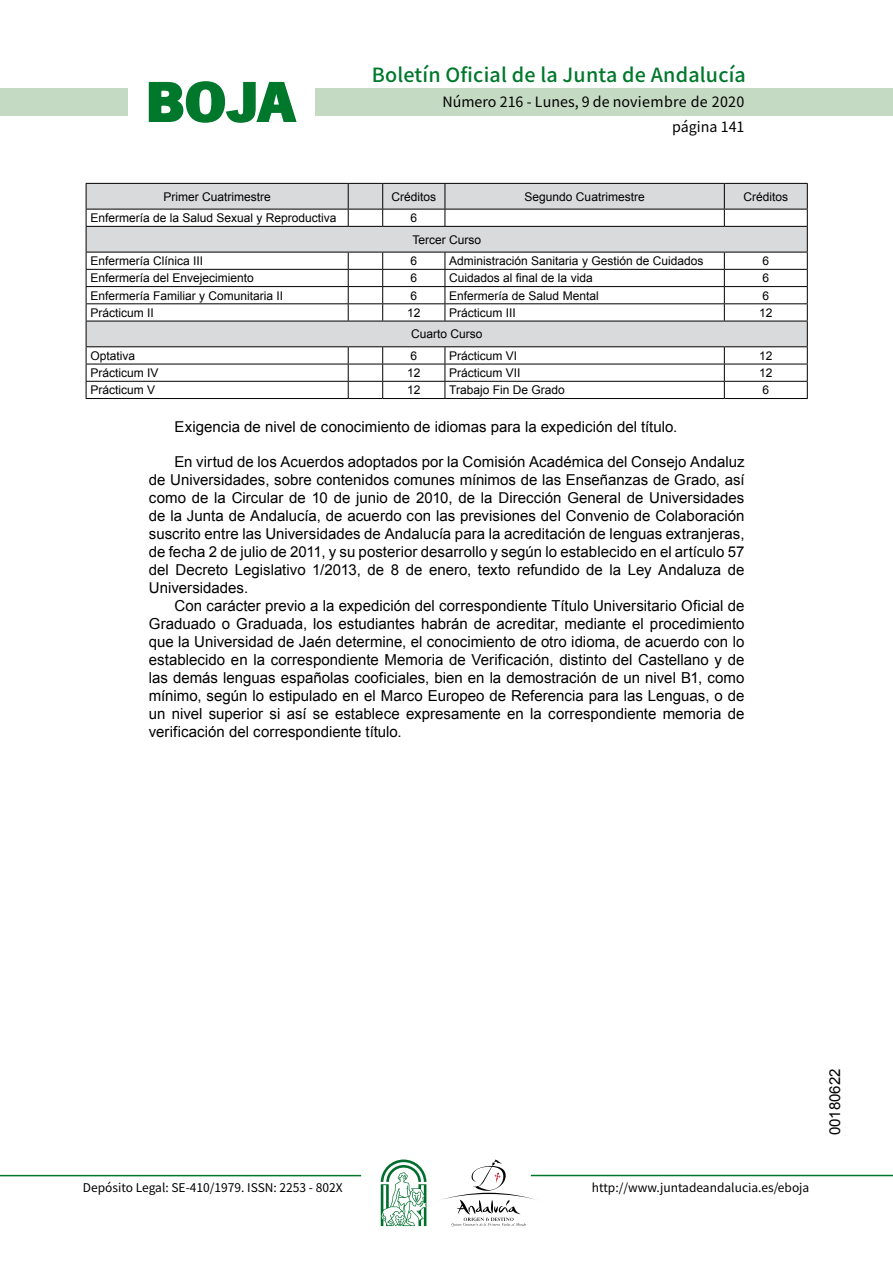
<style>
.page{position:relative;width:893px;height:1263px;background:#fff}
.page>*{position:absolute;margin:0;border:0;box-sizing:border-box;transform-origin:0 0}
.t1{font:700 57.75px "News Got T";color:#00782c;scale:1.14 1}
.t2{font:500 19.5px "Noto Sans HK";letter-spacing:.01em;color:#00782c}
.t3{font:15.15px/18px "Arial";color:#000;text-align:justify}
.t4{font:15px/18px "Arial";color:#000;text-align:justify}
.t5{font:14.25px/24.5px "Noto Sans HK";color:#000;text-align:right}
.t6{font:12px/21.5px "Arial";color:#000}
.t7{font:12px "Noto Sans HK";color:#000}
</style>
<div class="page">
<div style="left:315px;top:88px;width:577px;height:28px;background:#c5dac3"></div>
<div style="left:0;top:88px;width:128px;height:28px;background:#c5dac3"></div>
<hr style="left:0;top:1175px;width:361px;height:1px;background:#00782c">
<hr style="left:531px;top:1175px;width:361px;height:1px;background:#00782c">
<svg style="left:148px;top:81px;width:149px;height:42px"></svg>
<svg style="left:442px;top:1159px;width:100px;height:67px"></svg>
<svg style="left:381px;top:1160px;width:45px;height:66px"></svg>
<svg style="left:87px;top:184px;width:719px;height:162px;fill:#d9dadb"></svg>
<hr style="left:86px;top:183px;width:262px;height:1px;background:#000">
<hr style="left:348px;top:183px;width:35px;height:1px;background:#000">
<hr style="left:383px;top:183px;width:62px;height:1px;background:#000">
<hr style="left:445px;top:183px;width:279px;height:1px;background:#000">
<hr style="left:724px;top:183px;width:83px;height:1px;background:#000">
<hr style="left:86px;top:209px;width:262px;height:1px;background:#000">
<hr style="left:348px;top:209px;width:35px;height:1px;background:#000">
<svg style="left:348px;top:184px;width:1px;height:42px"></svg>
<hr style="left:383px;top:209px;width:62px;height:1px;background:#000">
<svg style="left:382px;top:184px;width:1px;height:42px"></svg>
<hr style="left:445px;top:209px;width:279px;height:1px;background:#000">
<svg style="left:444px;top:184px;width:1px;height:42px"></svg>
<hr style="left:724px;top:209px;width:83px;height:1px;background:#000">
<svg style="left:724px;top:184px;width:1px;height:42px"></svg>
<hr style="left:86px;top:226px;width:262px;height:1px;background:#000">
<hr style="left:348px;top:226px;width:35px;height:1px;background:#000">
<hr style="left:383px;top:226px;width:62px;height:1px;background:#000">
<hr style="left:445px;top:226px;width:279px;height:1px;background:#000">
<hr style="left:724px;top:226px;width:83px;height:1px;background:#000">
<hr style="left:86px;top:252px;width:262px;height:1px;background:#000">
<hr style="left:348px;top:252px;width:35px;height:1px;background:#000">
<hr style="left:383px;top:252px;width:62px;height:1px;background:#000">
<hr style="left:445px;top:252px;width:279px;height:1px;background:#000">
<hr style="left:724px;top:252px;width:83px;height:1px;background:#000">
<hr style="left:86px;top:269px;width:262px;height:1px;background:#000">
<hr style="left:348px;top:269px;width:35px;height:1px;background:#000">
<hr style="left:383px;top:269px;width:62px;height:1px;background:#000">
<hr style="left:445px;top:269px;width:279px;height:1px;background:#000">
<hr style="left:724px;top:269px;width:83px;height:1px;background:#000">
<hr style="left:86px;top:286px;width:262px;height:1px;background:#000">
<hr style="left:348px;top:286px;width:35px;height:1px;background:#000">
<hr style="left:383px;top:286px;width:62px;height:1px;background:#000">
<hr style="left:445px;top:286px;width:279px;height:1px;background:#000">
<hr style="left:724px;top:286px;width:83px;height:1px;background:#000">
<hr style="left:86px;top:303px;width:262px;height:1px;background:#000">
<hr style="left:348px;top:303px;width:35px;height:1px;background:#000">
<svg style="left:348px;top:252px;width:1px;height:69px"></svg>
<hr style="left:383px;top:303px;width:62px;height:1px;background:#000">
<svg style="left:382px;top:252px;width:1px;height:69px"></svg>
<hr style="left:445px;top:303px;width:279px;height:1px;background:#000">
<svg style="left:444px;top:252px;width:1px;height:69px"></svg>
<hr style="left:724px;top:303px;width:83px;height:1px;background:#000">
<svg style="left:724px;top:252px;width:1px;height:69px"></svg>
<hr style="left:86px;top:321px;width:262px;height:1px;background:#000">
<hr style="left:348px;top:321px;width:35px;height:1px;background:#000">
<hr style="left:383px;top:321px;width:62px;height:1px;background:#000">
<hr style="left:445px;top:321px;width:279px;height:1px;background:#000">
<hr style="left:724px;top:321px;width:83px;height:1px;background:#000">
<hr style="left:86px;top:346px;width:262px;height:1px;background:#000">
<hr style="left:348px;top:346px;width:35px;height:1px;background:#000">
<hr style="left:383px;top:346px;width:62px;height:1px;background:#000">
<hr style="left:445px;top:346px;width:279px;height:1px;background:#000">
<hr style="left:724px;top:346px;width:83px;height:1px;background:#000">
<hr style="left:86px;top:364px;width:262px;height:1px;background:#000">
<hr style="left:348px;top:364px;width:35px;height:1px;background:#000">
<hr style="left:383px;top:364px;width:62px;height:1px;background:#000">
<hr style="left:445px;top:364px;width:279px;height:1px;background:#000">
<hr style="left:724px;top:364px;width:83px;height:1px;background:#000">
<hr style="left:86px;top:381px;width:262px;height:1px;background:#000">
<svg style="left:86px;top:184px;width:1px;height:214px"></svg>
<hr style="left:348px;top:381px;width:35px;height:1px;background:#000">
<svg style="left:348px;top:347px;width:1px;height:51px"></svg>
<hr style="left:383px;top:381px;width:62px;height:1px;background:#000">
<svg style="left:382px;top:347px;width:1px;height:51px"></svg>
<hr style="left:445px;top:381px;width:279px;height:1px;background:#000">
<svg style="left:444px;top:347px;width:1px;height:51px"></svg>
<hr style="left:724px;top:381px;width:83px;height:1px;background:#000">
<svg style="left:724px;top:347px;width:1px;height:51px"></svg>
<svg style="left:806px;top:184px;width:1px;height:214px"></svg>
<hr style="left:86px;top:398px;width:262px;height:1px;background:#000">
<hr style="left:348px;top:398px;width:35px;height:1px;background:#000">
<hr style="left:383px;top:398px;width:62px;height:1px;background:#000">
<hr style="left:445px;top:398px;width:279px;height:1px;background:#000">
<hr style="left:724px;top:398px;width:83px;height:1px;background:#000">
<h1 class="t1" style="left:145px;top:68px;width:133px">BOJA</h1>
<h2 class="t2" style="left:372px;top:64px;width:375px">Boletín Oficial de la Junta de Andalucía</h2>
<p class="t5" style="left:442px;top:90px;width:303px">Número 216 - Lunes, 9 de noviembre de 2020 página 141</p>
<p class="t6" style="left:163px;top:186px;width:109px">Primer Cuatrimestre</p>
<p class="t6" style="left:391px;top:186px;width:46px">Créditos</p>
<p class="t6" style="left:524px;top:186px;width:122px">Segundo Cuatrimestre</p>
<p class="t6" style="left:743px;top:186px;width:46px">Créditos</p>
<p class="t6" style="left:90px;top:207px;width:248px">Enfermería de la Salud Sexual y Reproductiva</p>
<p class="t6" style="left:410px;top:207px;width:72px">6<br>Tercer Curso</p>
<p class="t6" style="left:90px;top:250px;width:107px">Enfermería Clínica III</p>
<p class="t6" style="left:410px;top:250px;width:8px">6</p>
<p class="t6" style="left:449px;top:250px;width:256px">Administración Sanitaria y Gestión de Cuidados</p>
<p class="t6" style="left:762px;top:250px;width:8px">6</p>
<p class="t6" style="left:90px;top:268px;width:165px">Enfermería del Envejecimiento</p>
<p class="t6" style="left:410px;top:268px;width:8px">6</p>
<p class="t6" style="left:449px;top:268px;width:145px">Cuidados al final de la vida</p>
<p class="t6" style="left:762px;top:268px;width:8px">6</p>
<p class="t6" style="left:90px;top:285px;width:190px">Enfermería Familiar y Comunitaria II</p>
<p class="t6" style="left:410px;top:285px;width:8px">6</p>
<p class="t6" style="left:449px;top:285px;width:151px">Enfermería de Salud Mental</p>
<p class="t6" style="left:762px;top:285px;width:8px">6</p>
<p class="t6" style="left:90px;top:302px;width:60px">Prácticum II</p>
<p class="t6" style="left:407px;top:302px;width:15px">12</p>
<p class="t6" style="left:449px;top:302px;width:61px">Prácticum III</p>
<p class="t6" style="left:759px;top:302px;width:15px">12</p>
<p class="t6" style="left:411px;top:323px;width:73px">Cuarto Curso</p>
<p class="t6" style="left:90px;top:345px;width:46px">Optativa</p>
<p class="t6" style="left:410px;top:345px;width:8px">6</p>
<p class="t6" style="left:449px;top:345px;width:63px">Prácticum VI</p>
<p class="t6" style="left:759px;top:345px;width:15px">12</p>
<p class="t6" style="left:90px;top:362px;width:63px">Prácticum IV</p>
<p class="t6" style="left:407px;top:362px;width:15px">12</p>
<p class="t6" style="left:449px;top:362px;width:63px">Prácticum VII</p>
<p class="t6" style="left:759px;top:362px;width:15px">12</p>
<p class="t6" style="left:90px;top:379px;width:66px">Prácticum V</p>
<p class="t6" style="left:407px;top:379px;width:15px">12</p>
<p class="t6" style="left:449px;top:379px;width:117px">Trabajo Fin De Grado</p>
<p class="t6" style="left:762px;top:379px;width:8px">6</p>
<p class="t4" style="left:174px;top:418px;width:504px">Exigencia de nivel de conocimiento de idiomas para la expedición del título.</p>
<p class="t4" style="left:149px;top:453px;width:597px;text-indent:26px">En virtud de los Acuerdos adoptados por la Comisión Académica del Consejo Andaluz de Universidades, sobre contenidos comunes mínimos de las Enseñanzas de Grado, así como de la Circular de 10 de junio de 2010, de la Dirección General de Universidades de la Junta de Andalucía, de acuerdo con las previsiones del Convenio de Colaboración suscrito entre las Universidades de Andalucía para la acreditación de lenguas extranjeras, de fecha 2 de julio de 2011, y su posterior desarrollo y según lo establecido en el artículo 57 del Decreto Legislativo 1/2013, de 8 de enero, texto refundido de la Ley Andaluza de Universidades.</p>
<p class="t3" style="left:149px;top:597px;width:597px;text-indent:26px">Con carácter previo a la expedición del correspondiente Título Universitario Oficial de Graduado o Graduada, los estudiantes habrán de acreditar, mediante el procedimiento que la Universidad de Jaén determine, el conocimiento de otro idioma, de acuerdo con lo establecido en la correspondiente Memoria de Verificación, distinto del Castellano y de las demás lenguas españolas cooficiales, bien en la demostración de un nivel B1, como mínimo, según lo estipulado en el Marco Europeo de Referencia para las Lenguas, o de un nivel superior si así se establece expresamente en la correspondiente memoria de verificación del correspondiente título.</p>
<p class="t7" style="left:83px;top:1181px;width:261px">Depósito Legal: SE-410/1979. ISSN: 2253 - 802X</p>
<p class="t7" style="left:592px;top:1181px;width:219px">http://www.juntadeandalucia.es/eboja</p>
<p class="t4" style="left:826px;top:1135px;width:68px;rotate:-90deg">00180622</p>
</div>
